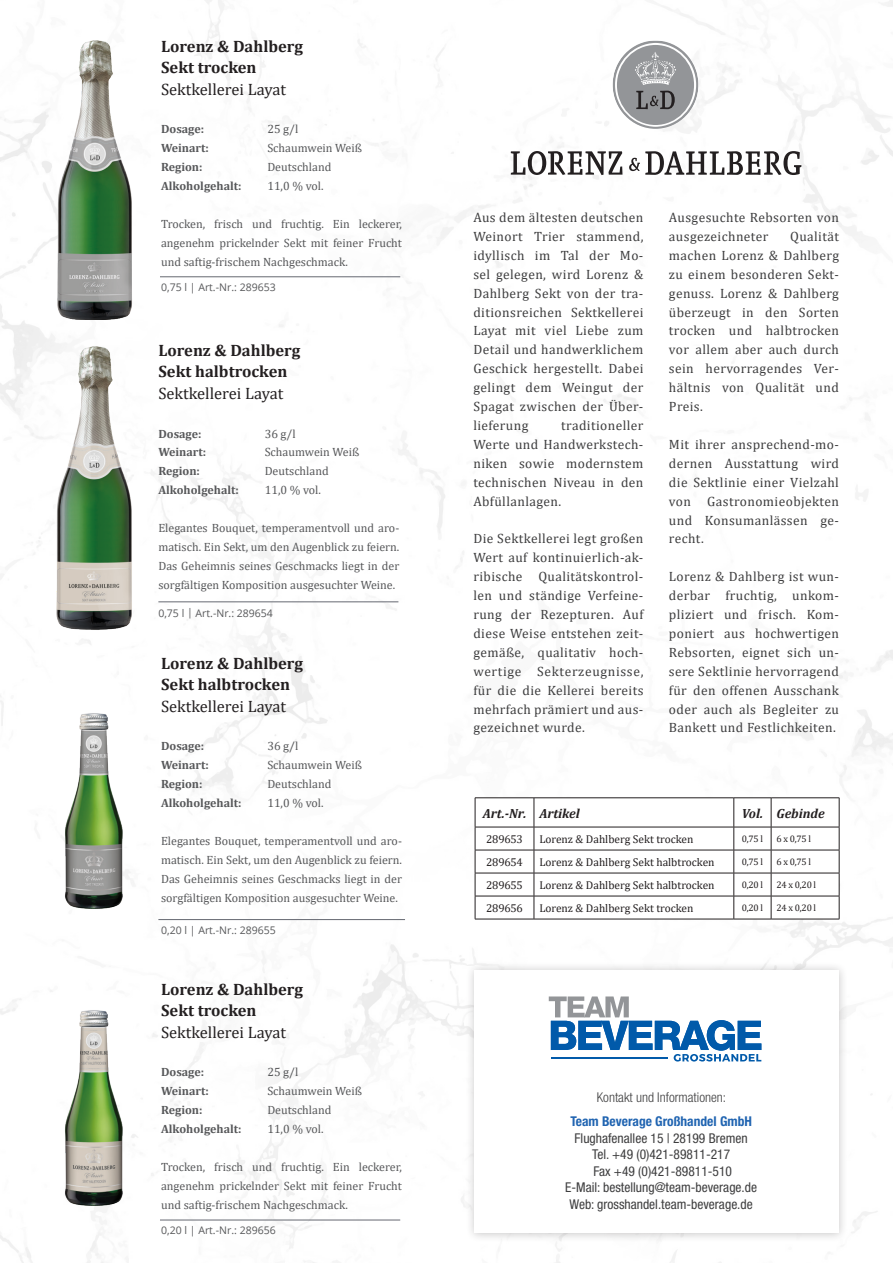
<style>
.page{position:relative;width:893px;height:1263px;background:#fff}
.page>*{position:absolute;margin:0;border:0;box-sizing:border-box;transform-origin:0 0}
.t1{font:700 16.5px "Cambria";color:#231f20}
.t2{font:16.5px "Cambria Math";color:#231f20}
.t3{font:13.5px/18.9px "Cambria Math";letter-spacing:.03em;color:#3e3e3f;text-align:justify}
.t4{font:condensed 13.5px "Helvetica Neue LT Pro";color:#3e3e3f}
.t5{font:700 condensed 13.5px "Helvetica Neue LT Pro";color:#2064b1}
.t6{font:300 condensed 13.5px "Helvetica Neue LT Pro";color:#3e3e3f}
.t7{font:italic 700 13.2px "Cambria";color:#231f20}
.t8{font:12px/18.9px "Cambria Math";color:#57585a;text-align:justify}
.t9{font:700 12px "Cambria";color:#57585a}
.t10{font:11.4px "Cambria Math";color:#231f20}
.t11{font:10.5px "Open Sans";color:#57585a}
.t12{font:9.45px "Cambria Math";letter-spacing:-.02em;color:#231f20}
</style>
<div class="page">
<img style="left:55px;top:37px;width:80px;height:283px">
<img style="left:54px;top:343px;width:81px;height:287px">
<img style="left:63px;top:1010px;width:60px;height:197px">
<img style="left:63px;top:713px;width:62px;height:197px">
<div style="left:465px;top:961px;width:383px;height:281px;background:#231f20;opacity:.25"></div>
<div style="left:474px;top:970px;width:365px;height:263px;background:#fff"></div>
<hr style="left:160px;top:276px;width:240px;height:1px;background:#656871">
<hr style="left:160px;top:1219px;width:240px;height:1px;background:#656871">
<hr style="left:158px;top:601px;width:240px;height:1px;background:#656871">
<hr style="left:158px;top:919px;width:247px;height:1px;background:#656871">
<hr style="left:475px;top:797px;width:59px;height:1px;background:#231f20">
<hr style="left:534px;top:797px;width:200px;height:1px;background:#231f20">
<hr style="left:734px;top:797px;width:37px;height:1px;background:#231f20">
<hr style="left:771px;top:797px;width:68px;height:1px;background:#231f20">
<svg style="left:475px;top:798px;width:365px;height:121px"></svg>
<hr style="left:475px;top:919px;width:59px;height:1px;background:#231f20">
<hr style="left:534px;top:919px;width:200px;height:1px;background:#231f20">
<hr style="left:734px;top:919px;width:37px;height:1px;background:#231f20">
<hr style="left:771px;top:919px;width:68px;height:1px;background:#231f20">
<svg style="left:511px;top:151px;width:111px;height:24px"></svg>
<svg style="left:629px;top:151px;width:172px;height:24px"></svg>
<svg style="left:613px;top:40px;width:85px;height:89px"></svg>
<svg style="left:549px;top:996px;width:212px;height:65px"></svg>
<hr style="left:551px;top:1057px;width:117px;height:2px;background:#015aaa">
<p class="t1" style="left:161px;top:35px;width:143px">Lorenz &amp; Dahlberg</p>
<p class="t1" style="left:161px;top:56px;width:97px">Sekt trocken</p>
<p class="t2" style="left:161px;top:79px;width:126px">Sektkellerei Layat</p>
<p class="t9" style="left:161px;top:121px;width:45px">Dosage:</p>
<p class="t8" style="left:267px;top:120px;width:32px">25 g/l</p>
<p class="t9" style="left:161px;top:140px;width:49px">Weinart:</p>
<p class="t8" style="left:267px;top:139px;width:96px">Schaumwein Weiß</p>
<p class="t9" style="left:161px;top:158px;width:43px">Region:</p>
<p class="t8" style="left:267px;top:157px;width:66px">Deutschland</p>
<p class="t9" style="left:161px;top:177px;width:82px">Alkoholgehalt:</p>
<p class="t8" style="left:267px;top:176px;width:58px">11,0 % vol.</p>
<p class="t8" style="left:161px;top:214px;width:242px">Trocken, frisch und fruchtig. Ein leckerer, angenehm prickelnder Sekt mit feiner Frucht und saftig-frischem Nachgeschmack.</p>
<p class="t11" style="left:161px;top:280px;width:116px">0,75 l | Art.-Nr.: 289653</p>
<p class="t1" style="left:158px;top:339px;width:143px">Lorenz &amp; Dahlberg</p>
<p class="t1" style="left:158px;top:360px;width:131px">Sekt halbtrocken</p>
<p class="t2" style="left:158px;top:383px;width:126px">Sektkellerei Layat</p>
<p class="t9" style="left:158px;top:425px;width:45px">Dosage:</p>
<p class="t8" style="left:265px;top:424px;width:32px">36 g/l</p>
<p class="t9" style="left:158px;top:444px;width:49px">Weinart:</p>
<p class="t8" style="left:265px;top:443px;width:96px">Schaumwein Weiß</p>
<p class="t9" style="left:158px;top:463px;width:43px">Region:</p>
<p class="t8" style="left:265px;top:462px;width:66px">Deutschland</p>
<p class="t9" style="left:158px;top:482px;width:82px">Alkoholgehalt:</p>
<p class="t8" style="left:265px;top:481px;width:58px">11,0 % vol.</p>
<p class="t8" style="left:158px;top:518px;width:242px">Elegantes Bouquet, temperamentvoll und aro&shy;matisch. Ein Sekt, um den Augenblick zu feiern.<br>Das Geheimnis seines Geschmacks liegt in der sorgfältigen Komposition ausgesuchter Weine.</p>
<p class="t11" style="left:158px;top:606px;width:116px">0,75 l | Art.-Nr.: 289654</p>
<p class="t1" style="left:161px;top:652px;width:143px">Lorenz &amp; Dahlberg</p>
<p class="t1" style="left:161px;top:673px;width:131px">Sekt halbtrocken</p>
<p class="t2" style="left:161px;top:696px;width:126px">Sektkellerei Layat</p>
<p class="t9" style="left:161px;top:738px;width:45px">Dosage:</p>
<p class="t8" style="left:267px;top:737px;width:32px">36 g/l</p>
<p class="t9" style="left:161px;top:757px;width:49px">Weinart:</p>
<p class="t8" style="left:267px;top:756px;width:96px">Schaumwein Weiß</p>
<p class="t9" style="left:161px;top:776px;width:43px">Region:</p>
<p class="t8" style="left:267px;top:775px;width:66px">Deutschland</p>
<p class="t9" style="left:161px;top:794px;width:82px">Alkoholgehalt:</p>
<p class="t8" style="left:267px;top:793px;width:58px">11,0 % vol.</p>
<p class="t8" style="left:161px;top:831px;width:242px">Elegantes Bouquet, temperamentvoll und aro&shy;matisch. Ein Sekt, um den Augenblick zu feiern.<br>Das Geheimnis seines Geschmacks liegt in der sorgfältigen Komposition ausgesuchter Weine.</p>
<p class="t11" style="left:161px;top:923px;width:116px">0,20 l | Art.-Nr.: 289655</p>
<p class="t1" style="left:161px;top:978px;width:143px">Lorenz &amp; Dahlberg</p>
<p class="t1" style="left:161px;top:999px;width:97px">Sekt trocken</p>
<p class="t2" style="left:161px;top:1022px;width:126px">Sektkellerei Layat</p>
<p class="t9" style="left:161px;top:1064px;width:45px">Dosage:</p>
<p class="t8" style="left:267px;top:1063px;width:32px">25 g/l</p>
<p class="t9" style="left:161px;top:1083px;width:49px">Weinart:</p>
<p class="t8" style="left:267px;top:1082px;width:96px">Schaumwein Weiß</p>
<p class="t9" style="left:161px;top:1102px;width:43px">Region:</p>
<p class="t8" style="left:267px;top:1101px;width:66px">Deutschland</p>
<p class="t9" style="left:161px;top:1120px;width:82px">Alkoholgehalt:</p>
<p class="t8" style="left:267px;top:1119px;width:58px">11,0 % vol.</p>
<p class="t8" style="left:161px;top:1157px;width:242px">Trocken, frisch und fruchtig. Ein leckerer, angenehm prickelnder Sekt mit feiner Frucht und saftig-frischem Nachgeschmack.</p>
<p class="t11" style="left:161px;top:1223px;width:116px">0,20 l | Art.-Nr.: 289656</p>
<p class="t3" style="left:473px;top:208px;width:172px">Aus dem ältesten deutschen Weinort Trier stammend, idyllisch im Tal der Mo&shy;sel gelegen, wird Lorenz &amp; Dahlberg Sekt von der tra&shy;ditionsreichen Sektkellerei Layat mit viel Liebe zum Detail und handwerklichem Geschick hergestellt. Dabei gelingt dem Weingut der Spagat zwischen der Über&shy;lieferung</p>
<p class="t3" style="left:473px;top:416px;width:172px;text-indent:88px">traditioneller Werte und Handwerkstech&shy;niken sowie modernstem technischen Niveau in den Abfüllanlagen.</p>
<p class="t3" style="left:473px;top:529px;width:172px">Die Sektkellerei legt großen Wert auf kontinuierlich-ak&shy;ribische Qualitätskontrol&shy;len und ständige Verfeine&shy;rung der Rezepturen. Auf diese Weise entstehen zeit&shy;gemäße, qualitativ hoch&shy;wertige Sekterzeugnisse, für die die Kellerei bereits mehrfach prämiert und aus&shy;gezeichnet wurde.</p>
<p class="t3" style="left:669px;top:208px;width:172px">Ausgesuchte Rebsorten von ausgezeichneter</p>
<p class="t3" style="left:669px;top:227px;width:172px;text-indent:121px">Qualität machen Lorenz &amp; Dahlberg zu einem besonderen Sekt&shy;genuss. Lorenz &amp; Dahlberg überzeugt in den Sorten trocken und halbtrocken vor allem aber auch durch sein hervorragendes Ver&shy;hältnis von Qualität und Preis.</p>
<p class="t3" style="left:669px;top:435px;width:172px">Mit ihrer ansprechend-mo&shy;dernen Ausstattung wird die Sektlinie einer Vielzahl von Gastronomieobjekten und Konsumanlässen ge&shy;recht.</p>
<p class="t3" style="left:669px;top:567px;width:172px">Lorenz &amp; Dahlberg ist wun&shy;derbar fruchtig, unkom&shy;pliziert und frisch. Kom&shy;poniert aus hochwertigen Rebsorten, eignet sich un&shy;sere Sektlinie hervorragend für den offenen Ausschank oder auch als Begleiter zu Bankett und Festlichkeiten.</p>
<p class="t7" style="left:483px;top:804px;width:45px">Art.-Nr.</p>
<p class="t7" style="left:539px;top:804px;width:42px">Artikel</p>
<p class="t7" style="left:742px;top:804px;width:23px">Vol.</p>
<p class="t7" style="left:776px;top:804px;width:50px">Gebinde</p>
<p class="t10" style="left:486px;top:832px;width:38px">289653</p>
<p class="t10" style="left:539px;top:832px;width:156px">Lorenz &amp; Dahlberg Sekt trocken</p>
<p class="t12" style="left:742px;top:833px;width:23px">0,75 l</p>
<p class="t12" style="left:776px;top:833px;width:36px">6 x 0,75 l</p>
<p class="t10" style="left:486px;top:855px;width:38px">289654</p>
<p class="t10" style="left:539px;top:855px;width:177px">Lorenz &amp; Dahlberg Sekt halbtrocken</p>
<p class="t12" style="left:742px;top:856px;width:23px">0,75 l</p>
<p class="t12" style="left:776px;top:856px;width:36px">6 x 0,75 l</p>
<p class="t10" style="left:486px;top:878px;width:38px">289655</p>
<p class="t10" style="left:539px;top:878px;width:177px">Lorenz &amp; Dahlberg Sekt halbtrocken</p>
<p class="t12" style="left:742px;top:879px;width:23px">0,20 l</p>
<p class="t12" style="left:776px;top:879px;width:41px">24 x 0,20 l</p>
<p class="t10" style="left:486px;top:901px;width:38px">289656</p>
<p class="t10" style="left:539px;top:901px;width:156px">Lorenz &amp; Dahlberg Sekt trocken</p>
<p class="t12" style="left:742px;top:902px;width:23px">0,20 l</p>
<p class="t12" style="left:776px;top:902px;width:41px">24 x 0,20 l</p>
<p class="t6" style="left:597px;top:1089px;width:131px">Kontakt und Informationen:</p>
<p class="t5" style="left:570px;top:1113px;width:183px">Team Beverage Großhandel GmbH</p>
<p class="t4" style="left:575px;top:1130px;width:175px">Flughafenallee 15 | 28199 Bremen</p>
<p class="t4" style="left:592px;top:1146px;width:140px">Tel. +49 (0)421-89811-217</p>
<p class="t4" style="left:593px;top:1163px;width:140px">Fax +49 (0)421-89811-510</p>
<p class="t4" style="left:565px;top:1179px;width:193px">E-Mail: bestellung@team-beverage.de</p>
<p class="t4" style="left:569px;top:1196px;width:185px">Web: grosshandel.team-beverage.de</p>
</div>
